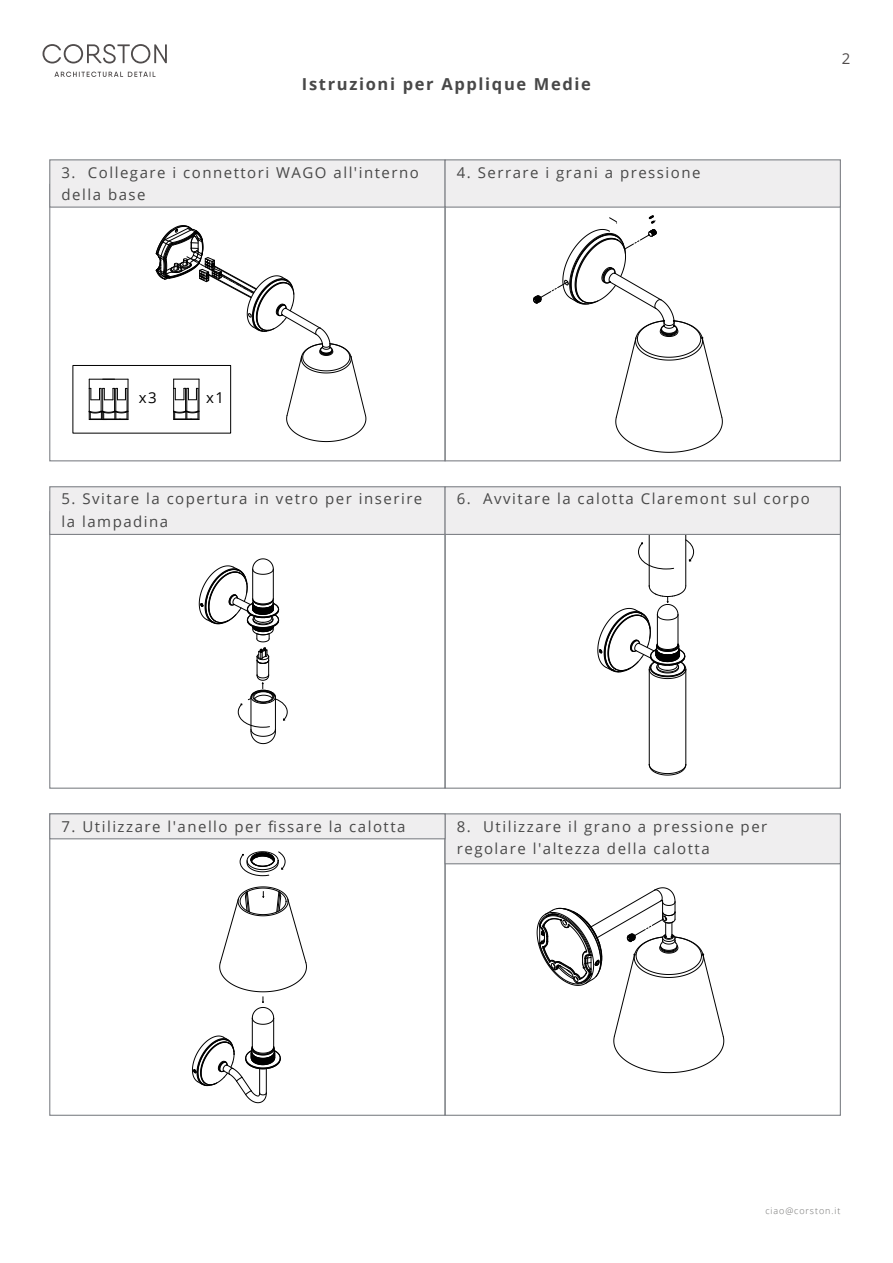
<style>
.page{position:relative;width:893px;height:1263px;background:#fff}
.page>*{position:absolute;margin:0;border:0;box-sizing:border-box;transform-origin:0 0}
.t1{font:700 16.5px "Open Sans";letter-spacing:.1em;color:#484848}
.t2{font:15px/22.5px "Open Sans";letter-spacing:.1em;color:#484848}
.t3{font:15px "Open Sans";color:#000}
.t4{font:15px "Open Sans";color:#504c4c}
.t5{font:300 9px "Open Sans";letter-spacing:.1em;color:#6f6f6e}
</style>
<div class="page">
<svg style="left:43px;top:44px;width:124px;height:33px"></svg>
<div style="left:444px;top:813px;width:397px;height:51px;background:#efeeef;border:1px solid #808388"></div>
<div style="left:49px;top:813px;width:397px;height:26px;background:#efeeef;border:1px solid #808388"></div>
<svg style="left:192px;top:886px;width:115px;height:217px"></svg>
<svg style="left:240px;top:851px;width:45px;height:25px"></svg>
<svg style="left:537px;top:887px;width:187px;height:186px"></svg>
<div style="left:49px;top:159px;width:397px;height:49px;background:#efeeef;border:1px solid #808388"></div>
<div style="left:444px;top:159px;width:397px;height:49px;background:#efeeef;border:1px solid #808388"></div>
<div style="left:73px;top:365px;width:158px;height:68px;border:1px solid #000"></div>
<svg style="left:533px;top:215px;width:190px;height:238px"></svg>
<svg style="left:89px;top:379px;width:40px;height:41px"></svg>
<svg style="left:156px;top:225px;width:210px;height:217px"></svg>
<div style="left:49px;top:486px;width:397px;height:49px;background:#efeeef;border:1px solid #808388"></div>
<svg style="left:199px;top:558px;width:89px;height:186px"></svg>
<hr style="left:649px;top:669px;width:1px;height:95px;background:#000">
<hr style="left:686px;top:669px;width:1px;height:95px;background:#000">
<svg style="left:649px;top:764px;width:37px;height:11px"></svg>
<hr style="left:685px;top:512px;width:1px;height:74px;background:#000">
<hr style="left:649px;top:512px;width:1px;height:74px;background:#000">
<svg style="left:597px;top:585px;width:89px;height:94px"></svg>
<svg style="left:638px;top:542px;width:36px;height:27px"></svg>
<svg style="left:685px;top:539px;width:9px;height:22px"></svg>
<div style="left:444px;top:486px;width:397px;height:49px;background:#efeeef;border:1px solid #808388"></div>
<p class="t1" style="left:302px;top:73px;width:290px">Istruzioni per Applique Medie</p>
<p class="t2" style="left:62px;top:160px;width:359px">3. Collegare i connettori WAGO all'interno della base</p>
<p class="t2" style="left:457px;top:160px;width:245px">4. Serrare i grani a pressione</p>
<p class="t4" style="left:842px;top:48px;width:10px">2</p>
<p class="t3" style="left:139px;top:387px;width:19px">x3</p>
<p class="t3" style="left:206px;top:387px;width:19px">x1</p>
<p class="t2" style="left:62px;top:487px;width:362px">5. Svitare la copertura in vetro per inserire la lampadina</p>
<p class="t2" style="left:457px;top:487px;width:355px">6. Avvitare la calotta Claremont sul corpo</p>
<p class="t2" style="left:62px;top:814px;width:345px">7. Utilizzare l'anello per fissare la calotta</p>
<p class="t2" style="left:457px;top:814px;width:312px">8. Utilizzare il grano a pressione per regolare l'altezza della calotta</p>
<p class="t5" style="left:765px;top:1205px;width:76px">ciao@corston.it</p>
</div>
